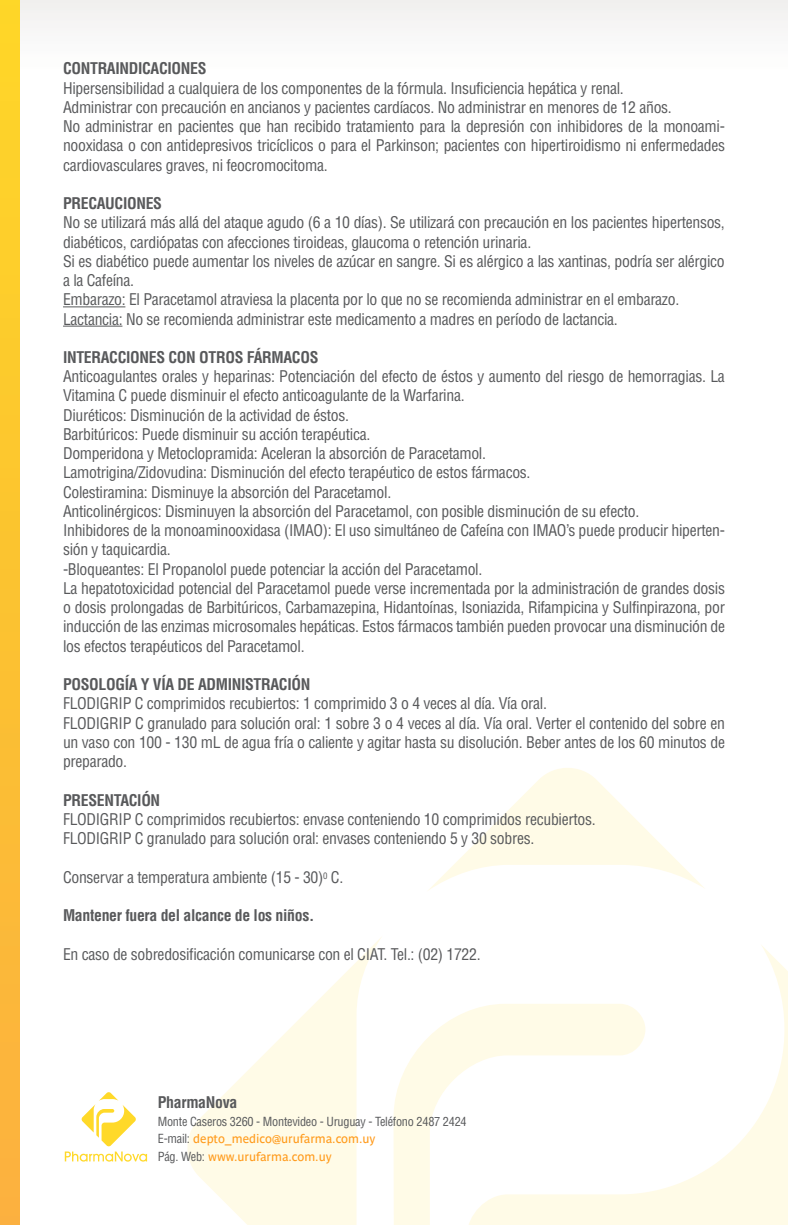
<style>
.page{position:relative;width:788px;height:1225px;background:#fff}
.page>*{position:absolute;margin:0;border:0;box-sizing:border-box;transform-origin:0 0}
.t1{font:condensed 15.75px/19.2px "Helvetica LT Std";letter-spacing:-.02em;color:#58595b}
.t2{font:700 condensed 15.75px "Helvetica LT Std";letter-spacing:-.02em;color:#58595b}
.t3{font:12.25px/17.5px "Parisine Std";color:#ff9b1c}
.t4{font:condensed 12.25px "Helvetica LT Std";letter-spacing:-.02em;color:#58595b}
.s1{font-family:"Helvetica LT Std";font-stretch:condensed;color:#58595b}
</style>
<div class="page">
<svg style="left:19px;top:0;width:769px;height:214px"></svg>
<div style="left:0;top:0;width:19px;height:1225px;background:linear-gradient(to bottom,#fed626,#fbb03e)"></div>
<svg style="left:187px;top:768px;width:601px;height:457px"></svg>
<hr style="left:63px;top:306px;width:62px;height:1px;background:#58595b">
<hr style="left:63px;top:326px;width:59px;height:1px;background:#58595b">
<svg style="left:65px;top:1092px;width:82px;height:70px"></svg>
<p class="t2" style="left:63px;top:59px;width:145px">CONTRAINDICACIONES</p>
<p class="t1" style="left:63px;top:78px;width:663px">Hipersensibilidad a cualquiera de los componentes de la fórmula. Insuficiencia hepática y renal.<br>Administrar con precaución en ancianos y pacientes cardíacos. No administrar en menores de 12 años.<br>No administrar en pacientes que han recibido tratamiento para la depresión con inhibidores de la monoami&shy;nooxidasa o con antidepresivos tricíclicos o para el Parkinson; pacientes con hipertiroidismo ni enfermedades cardiovasculares graves, ni feocromocitoma.</p>
<p class="t2" style="left:63px;top:193px;width:100px">PRECAUCIONES</p>
<p class="t1" style="left:63px;top:213px;width:663px">No se utilizará más allá del ataque agudo (6 a 10 días). Se utilizará con precaución en los pacientes hipertensos, diabéticos, cardiópatas con afecciones tiroideas, glaucoma o retención urinaria.<br>Si es diabético puede aumentar los niveles de azúcar en sangre. Si es alérgico a las xantinas, podría ser alérgico a la Cafeína.<br>Embarazo: El Paracetamol atraviesa la placenta por lo que no se recomienda administrar en el embarazo.<br>Lactancia: No se recomienda administrar este medicamento a madres en período de lactancia.</p>
<p class="t2" style="left:63px;top:347px;width:257px">INTERACCIONES CON OTROS FÁRMACOS</p>
<p class="t1" style="left:63px;top:367px;width:663px">Anticoagulantes orales y heparinas: Potenciación del efecto de éstos y aumento del riesgo de hemorragias. La Vitamina C puede disminuir el efecto anticoagulante de la Warfarina.<br>Diuréticos: Disminución de la actividad de éstos.<br>Barbitúricos: Puede disminuir su acción terapéutica.<br>Domperidona y Metoclopramida: Aceleran la absorción de Paracetamol.<br>Lamotrigina/Zidovudina: Disminución del efecto terapéutico de estos fármacos.<br>Colestiramina: Disminuye la absorción del Paracetamol.<br>Anticolinérgicos: Disminuyen la absorción del Paracetamol, con posible disminución de su efecto.<br>Inhibidores de la monoaminooxidasa (IMAO): El uso simultáneo de Cafeína con IMAO’s puede producir hiperten&shy;sión y taquicardia.<br>-Bloqueantes: El Propanolol puede potenciar la acción del Paracetamol.<br>La hepatotoxicidad potencial del Paracetamol puede verse incrementada por la administración de grandes dosis o dosis prolongadas de Barbitúricos, Carbamazepina, Hidantoínas, Isoniazida, Rifampicina y Sulfinpirazona, por inducción de las enzimas microsomales hepáticas. Estos fármacos también pueden provocar una disminución de los efectos terapéuticos del Paracetamol.</p>
<p class="t2" style="left:63px;top:675px;width:249px">POSOLOGÍA Y VÍA DE ADMINISTRACIÓN</p>
<p class="t1" style="left:63px;top:694px;width:663px">FLODIGRIP C comprimidos recubiertos: 1 comprimido 3 o 4 veces al día. Vía oral.<br>FLODIGRIP C granulado para solución oral: 1 sobre 3 o 4 veces al día. Vía oral. Verter el contenido del sobre en un vaso con 100 - 130 mL de agua fría o caliente y agitar hasta su disolución. Beber antes de los 60 minutos de preparado.</p>
<p class="t2" style="left:63px;top:790px;width:99px">PRESENTACIÓN</p>
<p class="t1" style="left:63px;top:809px;width:534px">FLODIGRIP C comprimidos recubiertos: envase conteniendo 10 comprimidos recubiertos.<br>FLODIGRIP C granulado para solución oral: envases conteniendo 5 y 30 sobres.</p>
<p class="t1" style="left:63px;top:867px;width:282px">Conservar a temperatura ambiente (15 - 30)<sup>0</sup> C.</p>
<p class="t2" style="left:63px;top:906px;width:253px">Mantener fuera del alcance de los niños.</p>
<p class="t1" style="left:63px;top:944px;width:419px">En caso de sobredosificación comunicarse con el CIAT. Tel.: (02) 1722.</p>
<p class="t2" style="left:158px;top:1093px;width:81px">PharmaNova</p>
<p class="t4" style="left:158px;top:1114px;width:310px">Monte Caseros 3260 - Montevideo - Uruguay - Teléfono 2487 2424</p>
<p class="t3" style="left:158px;top:1130px;width:219px"><span class="s1">E-mail:</span> depto_medico@urufarma.com.uy<br><span class="s1">Pág. Web:</span> www.urufarma.com.uy</p>
</div>
